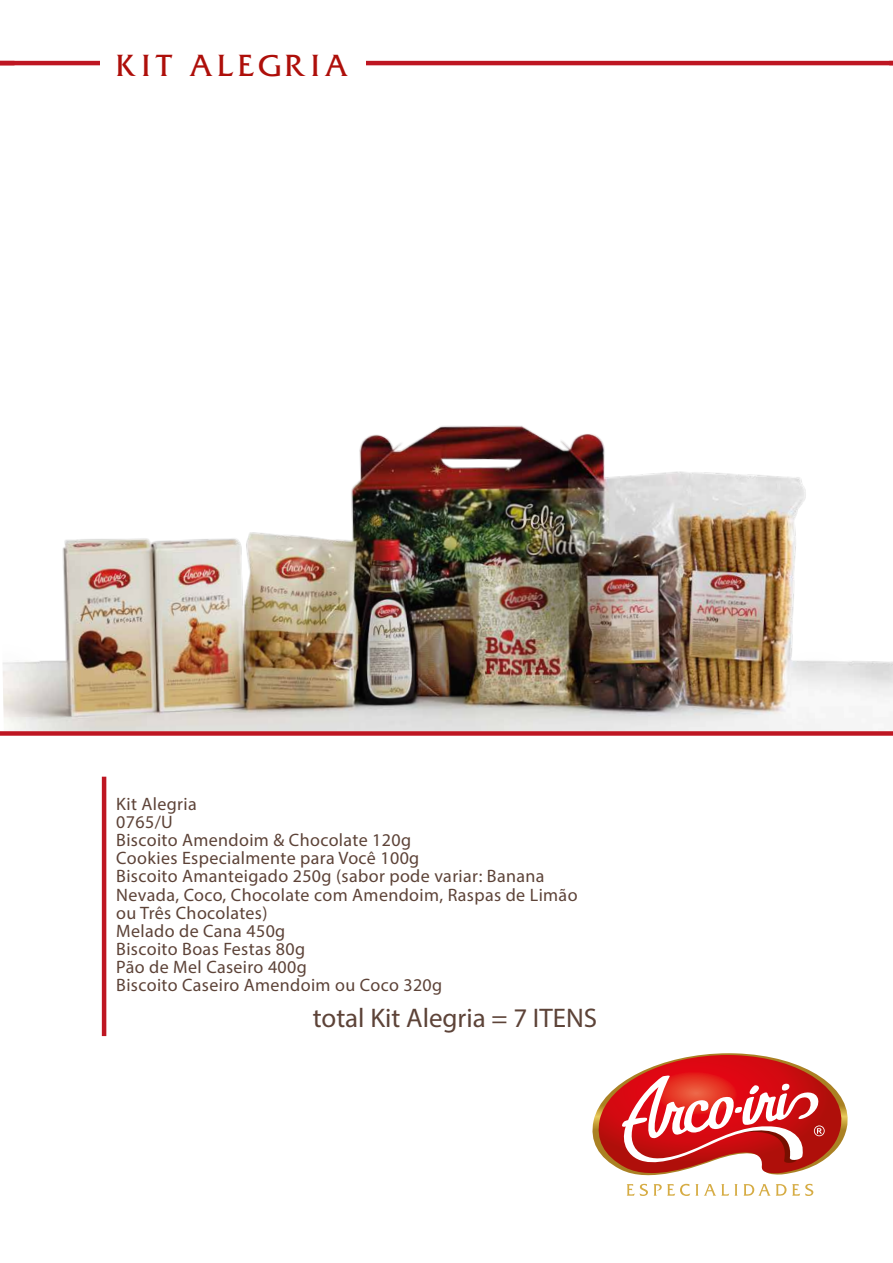
<style>
.page{position:relative;width:893px;height:1263px;background:#fff}
.page>*{position:absolute;margin:0;border:0;box-sizing:border-box;transform-origin:0 0}
.t1{font:28.35px "Friz Quadrata Font";letter-spacing:.12em;color:#ae0f0a}
.t2{font:27px "Myriad";color:#5d4338}
.t3{font:18px/18.1px "Myriad Pro";letter-spacing:.02em;color:#5d4338}
</style>
<div class="page">
<hr style="left:0;top:61px;width:893px;height:4px;background:#be1622">
<div style="left:100px;top:34px;width:266px;height:61px;background:#fff"></div>
<svg style="left:592px;top:1053px;width:256px;height:143px"></svg>
<img style="left:3px;top:425px;width:890px;height:306px">
<div style="left:0;top:731px;width:893px;height:5px;background:#be1622"></div>
<hr style="left:102px;top:777px;width:4px;height:259px;background:#be1622">
<h1 class="t1" style="left:116px;top:47px;width:234px">KIT ALEGRIA</h1>
<p class="t3" style="left:116px;top:794px;width:463px">Kit Alegria<br>0765/U<br>Biscoito Amendoim &amp; Chocolate 120g<br>Cookies Especialmente para Você 100g<br>Biscoito Amanteigado 250g (sabor pode variar: Banana<br>Nevada, Coco, Chocolate com Amendoim, Raspas de Limão ou Três Chocolates)<br>Melado de Cana 450g<br>Biscoito Boas Festas 80g<br>Pão de Mel Caseiro 400g<br>Biscoito Caseiro Amendoim ou Coco 320g</p>
<h2 class="t2" style="left:313px;top:1001px;width:286px">total Kit Alegria = 7 ITENS</h2>
</div>
